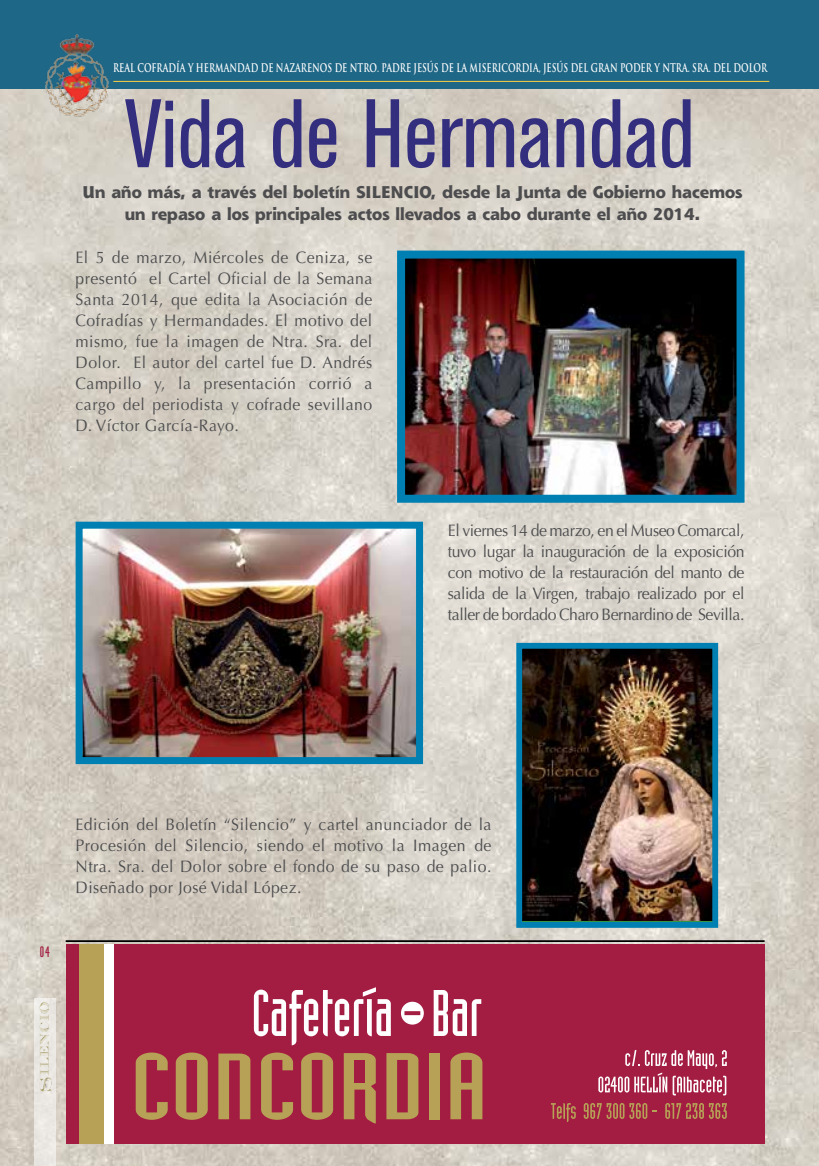
<style>
.page{position:relative;width:819px;height:1166px;background:#fff}
.page>*{position:absolute;margin:0;border:0;box-sizing:border-box;transform-origin:0 0}
.t1{font:condensed 96.25px "Akzidenz Grotesk BE";color:#342e7f}
.t2{font:16.62px/21px "Optima";letter-spacing:.03em;color:#4d4d4f;text-align:justify;scale:.95 1}
.t3{font:800 16.62px/22.8px "Shannon";color:#4d4d4f;text-align:center}
.t4{font:14.88px "Industria Solid A";color:#a31c41}
.t5{font:700 11.72px "Trajan";color:#fff;scale:.7 1}
</style>
<div class="page">
<img style="left:0;top:88px;width:819px;height:1078px">
<div style="left:0;top:0;width:819px;height:88px;background:#1f6786"></div>
<svg style="left:34px;top:998px;width:21px;height:168px;background:#e8e5de"></svg>
<img style="left:44px;top:34px;width:67px;height:84px">
<hr style="left:113px;top:81px;width:656px;height:1px;background:#ffd03e">
<svg style="left:39px;top:1002px;width:10px;height:12px"></svg>
<div style="left:66px;top:944px;width:698px;height:200px;background:#a31c41"></div>
<div style="left:79px;top:944px;width:26px;height:200px;background:#b6a157"></div>
<div style="left:104px;top:944px;width:9px;height:200px;background:#fff"></div>
<svg style="left:136px;top:1052px;width:32px;height:68px"></svg>
<svg style="left:176px;top:1052px;width:32px;height:68px"></svg>
<svg style="left:218px;top:1053px;width:32px;height:66px"></svg>
<svg style="left:261px;top:1052px;width:32px;height:68px"></svg>
<svg style="left:301px;top:1052px;width:32px;height:68px"></svg>
<svg style="left:344px;top:1053px;width:32px;height:71px"></svg>
<svg style="left:386px;top:1053px;width:32px;height:66px"></svg>
<div style="left:429px;top:1053px;width:11px;height:66px;background:#b6a157"></div>
<svg style="left:450px;top:1052px;width:32px;height:67px"></svg>
<svg style="left:401px;top:1002px;width:23px;height:22px"></svg>
<svg style="left:254px;top:987px;width:137px;height:58px"></svg>
<svg style="left:433px;top:990px;width:48px;height:46px"></svg>
<svg style="left:551px;top:1103px;width:24px;height:19px"></svg>
<div style="left:619px;top:1103px;width:5px;height:16px;background:#b6a157;border-radius:2px"></div>
<svg style="left:583px;top:1103px;width:40px;height:16px"></svg>
<svg style="left:642px;top:1103px;width:5px;height:16px"></svg>
<svg style="left:629px;top:1103px;width:16px;height:16px"></svg>
<svg style="left:665px;top:1103px;width:61px;height:16px"></svg>
<div style="left:598px;top:1076px;width:5px;height:16px;background:#fff;border-radius:2px"></div>
<svg style="left:600px;top:1050px;width:126px;height:45px"></svg>
<div style="left:354px;top:1059px;width:11px;height:23px;background:#a31c41"></div>
<hr style="left:66px;top:940px;width:698px;height:2px;background:#000">
<img style="left:406px;top:260px;width:329px;height:234px">
<div style="left:397px;top:251px;width:347px;height:252px;border:8px solid #0080b2"></div>
<img style="left:84px;top:530px;width:331px;height:226px">
<div style="left:76px;top:522px;width:347px;height:242px;border:7px solid #0080b2"></div>
<img style="left:523px;top:650px;width:188px;height:270px">
<div style="left:516px;top:643px;width:202px;height:285px;border:6px solid #0080b2"></div>
<p class="t5" style="left:113px;top:60px;width:936px">REAL COFRADÍA Y HERMANDAD DE NAZARENOS DE NTRO. PADRE JESÚS DE LA MISERICORDIA, JESÚS DEL GRAN PODER Y NTRA. SRA. DEL DOLOR</p>
<h1 class="t1" style="left:125px;top:80px;width:571px">Vida de Hermandad</h1>
<p class="t3" style="left:82px;top:180px;width:661px">Un año más, a través del boletín SILENCIO, desde la Junta de Gobierno hacemos un repaso a los principales actos llevados a cabo durante el año 2014.</p>
<p class="t2" style="left:76px;top:247px;width:314px">El 5 de marzo, Miércoles de Ceniza, se presentó el Cartel Oficial de la Semana Santa 2014, que edita la Asociación de Cofradías y Hermandades. El motivo del mismo, fue la imagen de Ntra. Sra. del Dolor. El autor del cartel fue D. Andrés Campillo y, la presentación corrió a cargo del periodista y cofrade sevillano D. Víctor García-Rayo.</p>
<p class="t2" style="left:448px;top:520px;width:314px">El viernes 14 de marzo, en el Museo Comarcal, tuvo lugar la inauguración de la exposición con motivo de la restauración del manto de salida de la Virgen, trabajo realizado por el taller de bordado Charo Bernardino de Sevilla.</p>
<p class="t4" style="left:40px;top:943px;width:12px">04</p>
<p class="t2" style="left:76px;top:814px;width:439px">Edición del Boletín “Silencio” y cartel anunciador de la Procesión del Silencio, siendo el motivo la Imagen de Ntra. Sra. del Dolor sobre el fondo de su paso de palio.<br>Diseñado por José Vidal López.</p>
</div>
